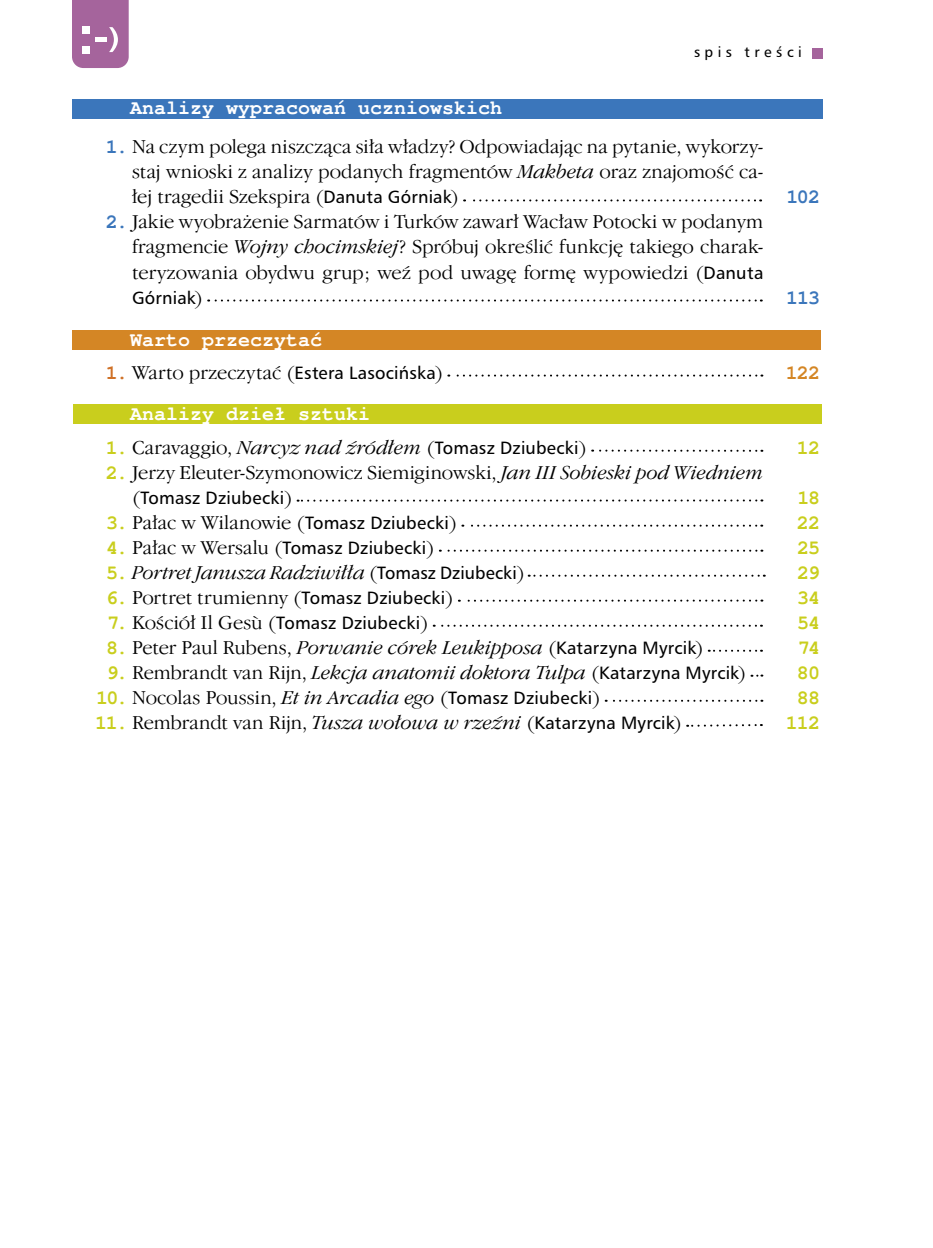
<style>
.page{position:relative;width:933px;height:1248px;background:#fff}
.page>*{position:absolute;margin:0;border:0;box-sizing:border-box;transform-origin:0 0}
.A_garamond{font:20.4px/25px "Garmd ITC Lt PL";letter-spacing:.005em;color:#000;text-align:justify}
.A_garamond-2{font:italic 20.4px "Garmd ITC Lt PL";letter-spacing:-.005em;color:#000}
.t1{font:700 20px "Quasi Courier";color:#fff}
.cyfrySPIS_TRESCI{font:700 20px "Quasi Courier";letter-spacing:-.045em;color:#c9ce1d}
.cyfrySPIS_TRESCI-2{font:700 20px "Quasi Courier";letter-spacing:-.05em;color:#3b76bb}
.cyfrySPIS_TRESCI-3{font:700 20px "Quasi Courier";color:#d48625}
.A_garamond-3{font:17px "Humnst 777 PL";letter-spacing:.01em;color:#000}
.paginka_GORNA{font:14px "Humnst 777 PL";letter-spacing:.32em;color:#000}
.s1{font-family:"Quasi Courier";font-weight:700;font-size:20px;color:#3b76bb}
.s2{font-style:italic}
.s3{font-family:"Humnst 777 PL";font-size:17px}
.s4{font-family:"Garmd ITC Lt PL";font-size:20.4px}
.s5{font-family:"Quasi Courier";font-weight:700;font-size:20px;color:#cf7127}
.s6{font-family:"Quasi Courier";font-weight:700;font-style:normal;font-size:20px;color:#c9ce1d}
.s7{font-style:normal}
.s8{font-family:"Humnst 777 PL";font-style:normal;font-size:17px}
.s9{font-family:"Quasi Courier";font-weight:700;font-size:20px;color:#c9ce1d}
</style>
<div class="page">
<svg style="left:465px;top:199px;width:290px;height:2px"></svg>
<svg style="left:209px;top:299px;width:547px;height:2px"></svg>
<svg style="left:449px;top:374px;width:307px;height:2px"></svg>
<svg style="left:593px;top:449px;width:163px;height:3px"></svg>
<svg style="left:299px;top:499px;width:457px;height:2px"></svg>
<svg style="left:463px;top:524px;width:293px;height:2px"></svg>
<svg style="left:441px;top:549px;width:315px;height:2px"></svg>
<svg style="left:530px;top:574px;width:229px;height:2px"></svg>
<svg style="left:460px;top:599px;width:296px;height:2px"></svg>
<svg style="left:435px;top:624px;width:321px;height:2px"></svg>
<svg style="left:710px;top:649px;width:46px;height:2px"></svg>
<svg style="left:752px;top:674px;width:11px;height:2px"></svg>
<svg style="left:607px;top:699px;width:149px;height:2px"></svg>
<svg style="left:688px;top:724px;width:75px;height:3px"></svg>
<svg style="left:72px;top:0;width:57px;height:68px;background:#ab6ea2"></svg>
<div style="left:83px;top:46px;width:7px;height:7px;background:#fff"></div>
<div style="left:83px;top:26px;width:7px;height:7px;background:#fff"></div>
<div style="left:812px;top:48px;width:10px;height:10px;background:#a5649c"></div>
<div style="left:74px;top:404px;width:748px;height:20px;background:#c9ce1d"></div>
<div style="left:72px;top:330px;width:749px;height:20px;background:#d48625"></div>
<div style="left:72px;top:99px;width:750px;height:20px;background:#3b76bb"></div>
<p class="t1" style="left:130px;top:97px;width:374px">Analizy wypracowań uczniowskich</p>
<p class="paginka_GORNA" style="left:694px;top:43px;width:109px">spis treści</p>
<p class="A_garamond" style="left:132px;top:134px;width:633px;text-indent:-26px"><span class="s1">1.</span> Na czym polega niszcząca siła władzy? Odpowiadając na pytanie, wykorzy&shy;staj wnioski z analizy podanych fragmentów <span class="s2">Makbeta</span> oraz znajomość ca&shy;łej tragedii Szekspira (<span class="s3">Danuta Górniak</span>)</p>
<p class="A_garamond" style="left:132px;top:209px;width:633px;text-indent:-26px"><span class="s1">2.</span> Jakie wyobrażenie Sarmatów i Turków zawarł Wacław Potocki w podanym fragmencie <span class="s2">Wojny chocimskiej</span>? Spróbuj określić funkcję takiego charak&shy;teryzowania obydwu grup; weź pod uwagę formę wypowiedzi (<span class="s3">Danuta</span></p>
<p class="A_garamond-3" style="left:132px;top:286px;width:73px">Górniak<span class="s4">)</span></p>
<p class="t1" style="left:130px;top:328px;width:193px">Warto przeczytać</p>
<p class="A_garamond" style="left:106px;top:359px;width:339px"><span class="s5">1.</span> Warto przeczytać (<span class="s3">Estera Lasocińska</span>)</p>
<p class="t1" style="left:130px;top:402px;width:242px">Analizy dzieł sztuki</p>
<p class="A_garamond-2" style="left:106px;top:435px;width:483px"><span class="s6">1.</span> <span class="s7">Caravaggio,</span> Narcyz nad źródłem <span class="s7">(</span><span class="s8">Tomasz Dziubecki</span><span class="s7">)</span></p>
<p class="A_garamond" style="left:106px;top:459px;width:659px"><span class="s9">2.</span> Jerzy Eleuter-Szymonowicz Siemiginowski, <span class="s2">Jan III Sobieski pod Wiedniem</span></p>
<p class="A_garamond-3" style="left:132px;top:486px;width:162px"><span class="s4">(</span>Tomasz Dziubecki<span class="s4">)</span></p>
<p class="A_garamond" style="left:106px;top:509px;width:353px"><span class="s9">3.</span> Pałac w Wilanowie (<span class="s3">Tomasz Dziubecki</span>)</p>
<p class="A_garamond" style="left:106px;top:534px;width:330px"><span class="s9">4.</span> Pałac w Wersalu (<span class="s3">Tomasz Dziubecki</span>)</p>
<p class="A_garamond-2" style="left:106px;top:560px;width:420px"><span class="s6">5.</span> Portret Janusza Radziwiłła <span class="s7">(</span><span class="s8">Tomasz Dziubecki</span><span class="s7">)</span></p>
<p class="A_garamond" style="left:106px;top:584px;width:349px"><span class="s9">6.</span> Portret trumienny (<span class="s3">Tomasz Dziubecki</span>)</p>
<p class="A_garamond" style="left:107px;top:609px;width:323px"><span class="s9">7.</span> Kościół Il Gesù (<span class="s3">Tomasz Dziubecki</span>)</p>
<p class="A_garamond-2" style="left:106px;top:635px;width:599px"><span class="s6">8.</span> <span class="s7">Peter Paul Rubens,</span> Porwanie córek Leukipposa <span class="s7">(</span><span class="s8">Katarzyna Myrcik</span><span class="s7">)</span></p>
<p class="A_garamond-2" style="left:107px;top:660px;width:641px"><span class="s6">9.</span> <span class="s7">Rembrandt van Rijn,</span> Lekcja anatomii doktora Tulpa <span class="s7">(</span><span class="s8">Katarzyna Myrcik</span><span class="s7">)</span></p>
<p class="A_garamond" style="left:96px;top:684px;width:506px"><span class="s9">10.</span> Nocolas Poussin, <span class="s2">Et in Arcadia ego</span> (<span class="s3">Tomasz Dziubecki</span>)</p>
<p class="A_garamond" style="left:95px;top:709px;width:588px"><span class="s9">11.</span> Rembrandt van Rijn, <span class="s2">Tusza wołowa w rzeźni</span> (<span class="s3">Katarzyna Myrcik</span>)</p>
<p class="cyfrySPIS_TRESCI-2" style="left:786px;top:186px;width:35px">102</p>
<p class="cyfrySPIS_TRESCI-2" style="left:786px;top:286px;width:35px">113</p>
<p class="cyfrySPIS_TRESCI-3" style="left:786px;top:361px;width:36px">122</p>
<p class="cyfrySPIS_TRESCI" style="left:797px;top:436px;width:25px">12</p>
<p class="cyfrySPIS_TRESCI" style="left:797px;top:486px;width:24px">18</p>
<p class="cyfrySPIS_TRESCI" style="left:797px;top:511px;width:25px">22</p>
<p class="cyfrySPIS_TRESCI" style="left:797px;top:536px;width:24px">25</p>
<p class="cyfrySPIS_TRESCI" style="left:797px;top:561px;width:24px">29</p>
<p class="cyfrySPIS_TRESCI" style="left:797px;top:586px;width:25px">34</p>
<p class="cyfrySPIS_TRESCI" style="left:797px;top:611px;width:25px">54</p>
<p class="cyfrySPIS_TRESCI" style="left:798px;top:636px;width:24px">74</p>
<p class="cyfrySPIS_TRESCI" style="left:797px;top:661px;width:25px">80</p>
<p class="cyfrySPIS_TRESCI" style="left:797px;top:686px;width:25px">88</p>
<p class="cyfrySPIS_TRESCI" style="left:786px;top:711px;width:36px">112</p>
</div>
